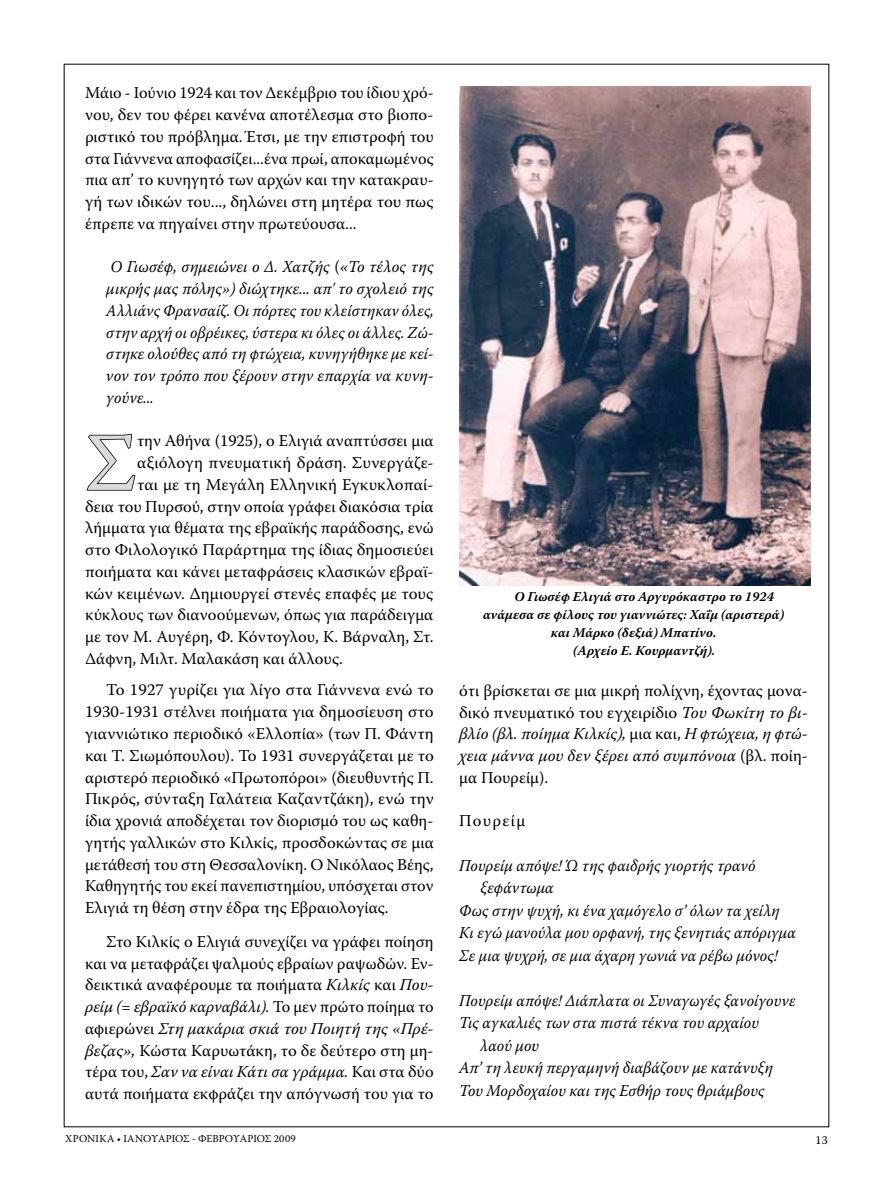
<style>
.page{position:relative;width:893px;height:1191px;background:#fff}
.page>*{position:absolute;margin:0;border:0;box-sizing:border-box;transform-origin:0 0}
.t1{font:82.5px "Warnock Pro";color:#d9dadb}
.t2{font:16.5px/21.8px "Warnock Pro";color:#000;text-align:justify}
.t3{font:italic 16.5px "Warnock Pro";color:#000;scale:.95 1}
.t4{font:italic 16.5px/21.8px "Warnock Pro";color:#000;text-align:justify}
.t5{font:16.5px "Warnock Pro";letter-spacing:.08em;color:#000}
.t6{font:italic 700 13.5px "Warnock Pro";color:#000}
.t7{font:12px "Warnock Pro";color:#000}
.t8{font:10.5px "Warnock Pro";letter-spacing:.005em;color:#000}
.s1{font-style:normal}
.s2{font-style:italic}
</style>
<div class="page">
<svg style="left:86px;top:433px;width:50px;height:58px"></svg>
<img style="left:459px;top:86px;width:352px;height:500px">
<p class="t2" style="left:85px;top:82px;width:350px">Μάιο - Ιούνιο 1924 και τον Δεκέμβριο του ίδιου χρό&shy;νου, δεν του φέρει κανένα αποτέλεσμα στο βιοπο&shy;ριστικό του πρόβλημα. Έτσι, με την επιστροφή του στα Γιάννενα αποφασίζει...ένα πρωί, αποκαμωμένος πια απ’ το κυνηγητό των αρχών και την κατακραυ&shy;γή των ιδικών του..., δηλώνει στη μητέρα του πως έπρεπε να πηγαίνει στην πρωτεύουσα...</p>
<p class="t4" style="left:106px;top:256px;width:329px">Ο Γιωσέφ, σημειώνει ο Δ. Χατζής <span class="s1">(</span>«Το τέλος της μικρής μας πόλης») διώχτηκε... απ' το σχολειό της Αλλιάνς Φρανσαίζ. Οι πόρτες του κλείστηκαν όλες, στην αρχή οι οβρέικες, ύστερα κι όλες οι άλλες. Ζώ&shy;στηκε ολούθες από τη φτώχεια, κυνηγήθηκε με κεί&shy;νον τον τρόπο που ξέρουν στην επαρχία να κυνη&shy;γούνε...</p>
<h1 class="t1" style="left:85px;top:413px;width:53px">Σ</h1>
<p class="t2" style="left:137px;top:430px;width:298px">την Αθήνα (1925), ο Ελιγιά αναπτύσσει μια</p>
<p class="t2" style="left:137px;top:451px;width:298px">αξιόλογη πνευματική δράση. Συνεργάζε-</p>
<p class="t2" style="left:137px;top:473px;width:298px">ται με τη Μεγάλη Ελληνική Εγκυκλοπαί-</p>
<p class="t2" style="left:85px;top:495px;width:350px">δεια του Πυρσού, στην οποία γράφει διακόσια τρία</p>
<p class="t2" style="left:85px;top:517px;width:350px">λήμματα για θέματα της εβραϊκής παράδοσης, ενώ</p>
<p class="t2" style="left:85px;top:538px;width:350px">στο Φιλολογικό Παράρτημα της ίδιας δημοσιεύει</p>
<p class="t2" style="left:85px;top:560px;width:350px">ποιήματα και κάνει μεταφράσεις κλασικών εβραϊ-</p>
<p class="t2" style="left:85px;top:582px;width:350px">κών κειμένων. Δημιουργεί στενές επαφές με τους</p>
<p class="t2" style="left:85px;top:604px;width:350px">κύκλους των διανοούμενων, όπως για παράδειγμα</p>
<p class="t2" style="left:85px;top:625px;width:350px">με τον Μ. Αυγέρη, Φ. Κόντογλου, Κ. Βάρναλη, Στ.</p>
<p class="t2" style="left:85px;top:647px;width:259px">Δάφνη, Μιλτ. Μαλακάση και άλλους.</p>
<p class="t2" style="left:85px;top:679px;width:350px;text-indent:21px">Το 1927 γυρίζει για λίγο στα Γιάννενα ενώ το 1930-1931 στέλνει ποιήματα για δημοσίευση στο γιαννιώτικο περιοδικό «Ελλοπία» (των Π. Φάντη και Τ. Σιωμόπουλου). Το 1931 συνεργάζεται με το αριστερό περιοδικό «Πρωτοπόροι» (διευθυντής Π.<br>Πικρός, σύνταξη Γαλάτεια Καζαντζάκη), ενώ την ίδια χρονιά αποδέχεται τον διορισμό του ως καθη&shy;γητής γαλλικών στο Κιλκίς, προσδοκώντας σε μια μετάθεσή του στη Θεσσαλονίκη. Ο Νικόλαος Βέης, Καθηγητής του εκεί πανεπιστημίου, υπόσχεται στον Ελιγιά τη θέση στην έδρα της Εβραιολογίας.</p>
<p class="t2" style="left:85px;top:930px;width:350px;text-indent:21px">Στο Κιλκίς ο Ελιγιά συνεχίζει να γράφει ποίηση και να μεταφράζει ψαλμούς εβραίων ραψωδών. Εν&shy;δεικτικά αναφέρουμε τα ποιήματα <span class="s2">Κιλκίς</span> και <span class="s2">Που&shy;ρείμ (= εβραϊκό καρναβάλι).</span> Το μεν πρώτο ποίημα το αφιερώνει <span class="s2">Στη μακάρια σκιά του Ποιητή της «Πρέ&shy;βεζας»,</span> Κώστα Καρυωτάκη, το δε δεύτερο στη μη&shy;τέρα του, <span class="s2">Σαν να είναι Κάτι σα γράμμα.</span> Και στα δύο αυτά ποιήματα εκφράζει την απόγνωσή του για το</p>
<p class="t6" style="left:514px;top:588px;width:261px">Ο Γιωσέφ Ελιγιά στο Αργυρόκαστρο το 1924</p>
<p class="t6" style="left:483px;top:606px;width:302px">ανάμεσα σε φίλους του γιαννιώτες: Χαΐμ (αριστερά)</p>
<p class="t6" style="left:551px;top:624px;width:167px">και Μάρκο (δεξιά) Μπατίνο.</p>
<p class="t6" style="left:573px;top:642px;width:143px">(Αρχείο Ε. Κουρμαντζή).</p>
<p class="t2" style="left:459px;top:679px;width:350px">ότι βρίσκεται σε μια μικρή πολίχνη, έχοντας μονα&shy;δικό πνευματικό του εγχειρίδιο <span class="s2">Του Φωκίτη το βι&shy;βλίο (βλ. ποίημα Κιλκίς),</span> μια και, <span class="s2">Η φτώχεια, η φτώ&shy;χεια μάννα μου δεν ξέρει από συμπόνοια</span> (βλ. ποίη&shy;μα Πουρείμ).</p>
<p class="t5" style="left:459px;top:811px;width:68px">Πουρείμ</p>
<p class="t3" style="left:459px;top:855px;width:313px">Πουρείμ απόψε! Ώ της φαιδρής γιορτής τρανό</p>
<p class="t3" style="left:480px;top:878px;width:79px">ξεφάντωμα</p>
<p class="t3" style="left:459px;top:900px;width:339px">Φως στην ψυχή, κι ένα χαμόγελο σ’ όλων τα χείλη</p>
<p class="t3" style="left:459px;top:923px;width:356px">Κι εγώ μανούλα μου ορφανή, της ξενητιάς απόριγμα</p>
<p class="t3" style="left:459px;top:945px;width:337px">Σε μια ψυχρή, σε μια άχαρη γωνιά να ρέβω μόνος!</p>
<p class="t3" style="left:459px;top:990px;width:355px">Πουρείμ απόψε! Διάπλατα οι Συναγωγές ξανοίγουνε</p>
<p class="t3" style="left:459px;top:1013px;width:317px">Τις αγκαλιές των στα πιστά τέκνα του αρχαίου</p>
<p class="t3" style="left:480px;top:1035px;width:63px">λαού μου</p>
<p class="t3" style="left:459px;top:1058px;width:332px">Απ’ τη λευκή περγαμηνή διαβάζουν με κατάνυξη</p>
<p class="t3" style="left:459px;top:1080px;width:323px">Του Μορδοχαίου και της Εσθήρ τους θριάμβους</p>
<p class="t8" style="left:65px;top:1132px;width:232px">ΧΡΟΝΙΚΑ • ΙΑΝΟΥΑΡΙΟΣ - ΦΕΒΡΟΥΑΡΙΟΣ 2009</p>
<p class="t7" style="left:816px;top:1132px;width:14px">13</p>
</div>
